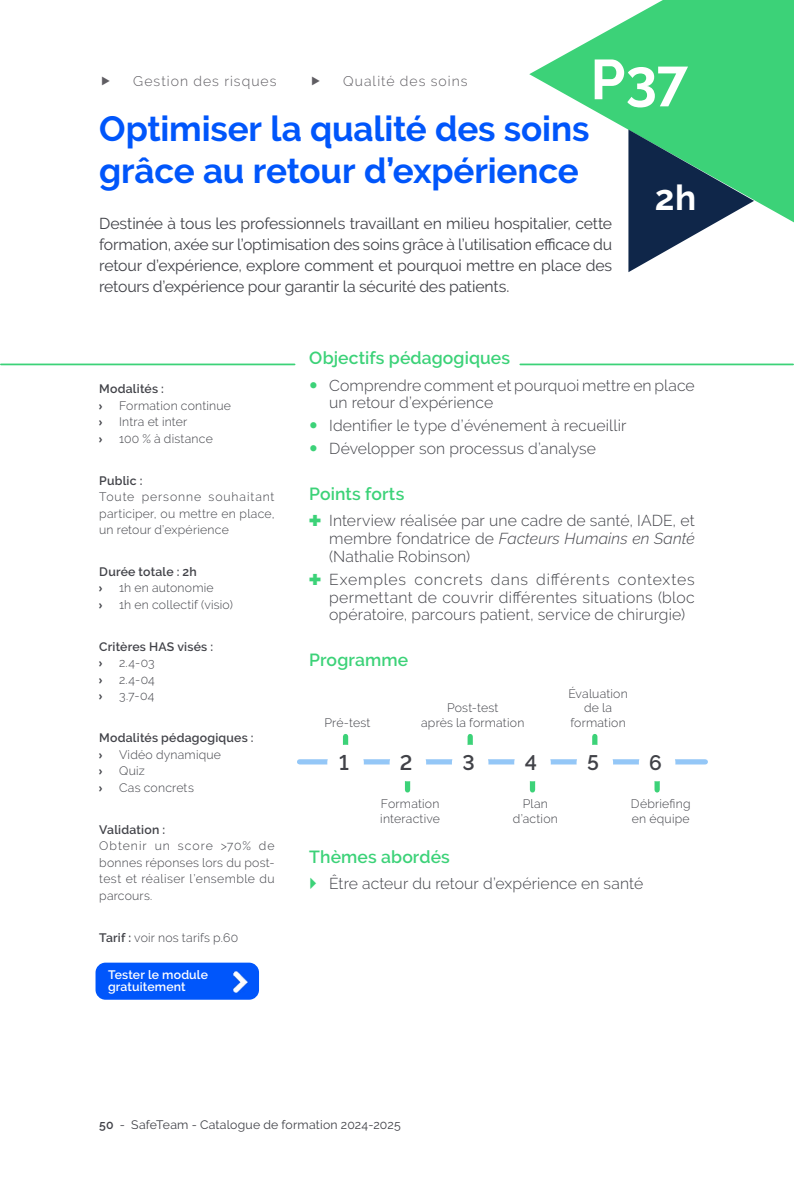
<style>
.page{position:relative;width:794px;height:1191px;background:#fff}
.page>*{position:absolute;margin:0;border:0;box-sizing:border-box;transform-origin:0 0}
.t1{font:700 56px "Raleway";color:#fff}
.t2{font:700 35px/42px "Raleway";letter-spacing:-.005em;color:#0056fb}
.t3{font:700 35px "Raleway";color:#fff}
.t4{font:600 21px "Raleway";color:#414248}
.t5{font:600 17.5px "Raleway";letter-spacing:.005em;color:#3cd278}
.t6{font:300 15.75px/17.8px "Raleway";letter-spacing:.005em;color:#414248}
.t7{font:15.75px/21px "Raleway";letter-spacing:-.01em;color:#414248;text-align:justify}
.t8{font:300 14px "Raleway";letter-spacing:.07em;color:#5f5d62}
.t9{font:300 12.25px/14.7px "Raleway";letter-spacing:.015em;color:#414248;text-align:center}
.t10{font:600 12.25px "Raleway";letter-spacing:.02em;color:#414248}
.t11{font:12.25px "Raleway";letter-spacing:.015em;color:#414248}
.t12{font:600 12.25px/12.2px "Raleway";letter-spacing:.01em;color:#fff}
.t13{font:700 12.25px "Quicksand";color:#414248}
.s1{font-weight:600}
.s2{color:#3cd278}
.s3{font-style:italic}
</style>
<div class="page">
<svg style="left:529px;top:0;width:265px;height:222px;fill:#3cd278"></svg>
<svg style="left:628px;top:129px;width:126px;height:143px"></svg>
<hr style="left:1px;top:363px;width:294px;height:2px;background:#3cd278">
<hr style="left:520px;top:363px;width:273px;height:2px;background:#3cd278">
<div style="left:343px;top:736px;width:5px;height:29px;background:#3cd278"></div>
<div style="left:467px;top:736px;width:6px;height:29px;background:#3cd278"></div>
<div style="left:530px;top:761px;width:5px;height:29px;background:#3cd278"></div>
<div style="left:405px;top:761px;width:5px;height:29px;background:#3cd278"></div>
<div style="left:592px;top:736px;width:5px;height:29px;background:#3cd278"></div>
<div style="left:654px;top:761px;width:6px;height:29px;background:#3cd278"></div>
<div style="left:299px;top:759px;width:406px;height:5px;background:#94c7f7"></div>
<div style="left:327px;top:744px;width:37px;height:37px;background:#fff;border-radius:50%"></div>
<div style="left:389px;top:744px;width:37px;height:37px;background:#fff;border-radius:50%"></div>
<div style="left:452px;top:744px;width:36px;height:37px;background:#fff;border-radius:50%"></div>
<div style="left:514px;top:744px;width:37px;height:37px;background:#fff;border-radius:50%"></div>
<div style="left:576px;top:744px;width:37px;height:37px;background:#fff;border-radius:50%"></div>
<div style="left:639px;top:744px;width:36px;height:37px;background:#fff;border-radius:50%"></div>
<div style="left:95px;top:962px;width:164px;height:37px;background:#0056fb;border-radius:10px"></div>
<img style="left:233px;top:971px;width:15px;height:21px">
<p class="t8" style="left:133px;top:73px;width:145px">Gestion des risques</p>
<p class="t8" style="left:343px;top:73px;width:126px">Qualité des soins</p>
<h1 class="t1" style="left:590px;top:48px;width:99px">P37</h1>
<h2 class="t2" style="left:99px;top:108px;width:492px">Optimiser la qualité des soins grâce au retour d’expérience</h2>
<p class="t7" style="left:99px;top:213px;width:514px">Destinée à tous les professionnels travaillant en milieu hospitalier, cette formation, axée sur l’optimisation des soins grâce à l’utilisation efficace du retour d’expérience, explore comment et pourquoi mettre en place des retours d’expérience pour garantir la sécurité des patients.</p>
<h2 class="t3" style="left:655px;top:178px;width:43px">2h</h2>
<p class="t10" style="left:99px;top:382px;width:66px">Modalités :</p>
<p class="t13" style="left:99px;top:395px;width:5px">›</p>
<p class="t9" style="left:119px;top:398px;width:113px">Formation continue</p>
<p class="t13" style="left:99px;top:411px;width:5px">›</p>
<p class="t9" style="left:119px;top:414px;width:70px">Intra et inter</p>
<p class="t13" style="left:99px;top:428px;width:5px">›</p>
<p class="t9" style="left:119px;top:431px;width:95px">100 % à distance</p>
<p class="t10" style="left:99px;top:473px;width:45px">Public :</p>
<p class="t9" style="left:99px;top:488px;width:177px;line-height:16.4px;text-align:justify">Toute personne souhaitant participer, ou mettre en place, un retour d’expérience</p>
<p class="t10" style="left:99px;top:564px;width:99px">Durée totale : 2h</p>
<p class="t13" style="left:99px;top:578px;width:5px">›</p>
<p class="t9" style="left:119px;top:581px;width:96px">1h en autonomie</p>
<p class="t13" style="left:99px;top:594px;width:5px">›</p>
<p class="t9" style="left:119px;top:597px;width:115px">1h en collectif (visio)</p>
<p class="t10" style="left:99px;top:639px;width:115px">Critères HAS visés :</p>
<p class="t13" style="left:99px;top:653px;width:5px">›</p>
<p class="t9" style="left:119px;top:655px;width:37px">2.4-03</p>
<p class="t13" style="left:99px;top:669px;width:5px">›</p>
<p class="t9" style="left:119px;top:672px;width:37px">2.4-04</p>
<p class="t13" style="left:99px;top:686px;width:5px">›</p>
<p class="t9" style="left:119px;top:688px;width:37px">3.7-04</p>
<p class="t10" style="left:99px;top:731px;width:156px">Modalités pédagogiques :</p>
<p class="t13" style="left:99px;top:744px;width:5px">›</p>
<p class="t9" style="left:119px;top:747px;width:103px">Vidéo dynamique</p>
<p class="t13" style="left:99px;top:760px;width:5px">›</p>
<p class="t9" style="left:119px;top:763px;width:27px">Quiz</p>
<p class="t13" style="left:99px;top:777px;width:5px">›</p>
<p class="t9" style="left:119px;top:780px;width:76px">Cas concrets</p>
<p class="t10" style="left:99px;top:822px;width:67px">Validation :</p>
<p class="t9" style="left:99px;top:837px;width:177px;line-height:16.4px;text-align:justify">Obtenir un score &gt;70% de bonnes réponses lors du post&shy;test et réaliser l’ensemble du parcours.</p>
<p class="t9" style="left:99px;top:930px;width:141px"><span class="s1">Tarif :</span> voir nos tarifs p.60</p>
<p class="t12" style="left:108px;top:968px;width:101px">Tester le module gratuitement</p>
<h3 class="t5" style="left:309px;top:348px;width:202px">Objectifs pédagogiques</h3>
<p class="t6" style="left:329px;top:376px;width:367px">Comprendre comment et pourquoi mettre en place un retour d’expérience</p>
<p class="t6" style="left:329px;top:414px;width:299px;line-height:22.8px">Identifier le type d’événement à recueillir<br>Développer son processus d’analyse</p>
<h3 class="t5" style="left:309px;top:484px;width:97px">Points forts</h3>
<p class="t6" style="left:329px;top:512px;width:367px;text-align:justify;text-indent:-20px"><span class="s2">✚</span> Interview réalisée par une cadre de santé, IADE, et membre fondatrice de <span class="s3">Facteurs Humains en Santé </span>(Nathalie Robinson)</p>
<p class="t6" style="left:329px;top:570px;width:367px;text-align:justify;text-indent:-20px"><span class="s2">✚</span> Exemples concrets dans différents contextes permettant de couvrir différentes situations (bloc opératoire, parcours patient, service de chirurgie)</p>
<h3 class="t5" style="left:309px;top:650px;width:100px">Programme</h3>
<p class="t9" style="left:324px;top:715px;width:47px">Pré-test</p>
<p class="t9" style="left:421px;top:700px;width:105px">Post-test<br>après la formation</p>
<p class="t9" style="left:568px;top:686px;width:61px">Évaluation de la formation</p>
<h3 class="t4" style="left:339px;top:750px;width:11px">1</h3>
<h3 class="t4" style="left:400px;top:750px;width:14px">2</h3>
<h3 class="t4" style="left:462px;top:750px;width:14px">3</h3>
<h3 class="t4" style="left:525px;top:750px;width:14px">4</h3>
<h3 class="t4" style="left:587px;top:750px;width:13px">5</h3>
<h3 class="t4" style="left:649px;top:750px;width:14px">6</h3>
<p class="t9" style="left:631px;top:796px;width:61px;text-align:left">Débriefing en équipe</p>
<p class="t9" style="left:380px;top:796px;width:61px;text-align:left">Formation interactive</p>
<p class="t9" style="left:513px;top:796px;width:46px">Plan d’action</p>
<h3 class="t5" style="left:309px;top:846px;width:142px">Thèmes abordés</h3>
<p class="t6" style="left:329px;top:874px;width:315px">Être acteur du retour d’expérience en santé</p>
<p class="t11" style="left:99px;top:1117px;width:303px"><span class="s1">50</span> - SafeTeam - Catalogue de formation 2024-2025</p>
</div>
